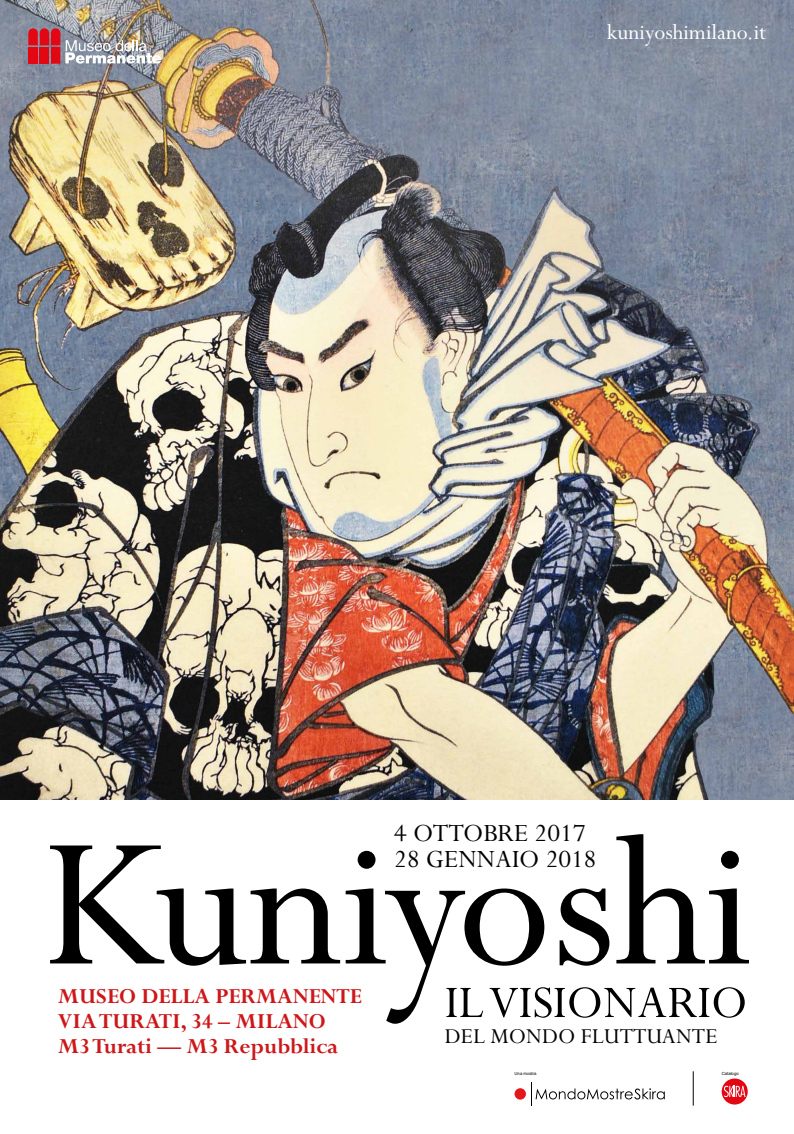
<style>
.page{position:relative;width:794px;height:1134px;background:#fff}
.page>*{position:absolute;margin:0;border:0;box-sizing:border-box;transform-origin:0 0}
.t1{font:205.8px "Perpetua";color:#000}
.t2{font:50.74px "Perpetua";color:#000}
.t3{font:27.86px/25.9px "Perpetua";color:#000}
.t4{font:23.88px "Perpetua";color:#fff}
.t5{font:23.88px "Perpetua";color:#000}
.t6{font:700 23.6px/24.8px "Perpetua";color:#cd171a}
.t7{font:4.26px "Helvetica";color:#000}
</style>
<div class="page">
<img style="left:0;top:0;width:794px;height:800px">
<img style="left:28px;top:28px;width:133px;height:36px">
<svg style="left:721px;top:1078px;width:26px;height:26px"></svg>
<svg style="left:724px;top:1086px;width:21px;height:11px"></svg>
<div style="left:514px;top:1088px;width:12px;height:11px;background:#e3161c;border-radius:50%"></div>
<svg style="left:531px;top:1082px;width:134px;height:24px"></svg>
<hr style="left:693px;top:1071px;width:1px;height:35px;background:#000">
<p class="t4" style="left:607px;top:20px;width:160px">kuniyoshimilano.it</p>
<p class="t3" style="left:394px;top:821px;width:204px">4 OTTOBRE 2017<br>28 GENNAIO 2018</p>
<h1 class="t1" style="left:42px;top:797px;width:713px">Kuniyoshi</h1>
<p class="t6" style="left:58px;top:984px;width:305px">MUSEO DELLA PERMANENTE<br>VIA TURATI, 34 – MILANO<br>M3 Turati — M3 Repubblica</p>
<h2 class="t2" style="left:445px;top:976px;width:304px">IL VISIONARIO</h2>
<p class="t7" style="left:514px;top:1070px;width:24px">Una mostra</p>
<p class="t7" style="left:721px;top:1070px;width:19px">Catalogo</p>
<p class="t5" style="left:445px;top:1024px;width:274px">DEL MONDO FLUTTUANTE</p>
</div>
